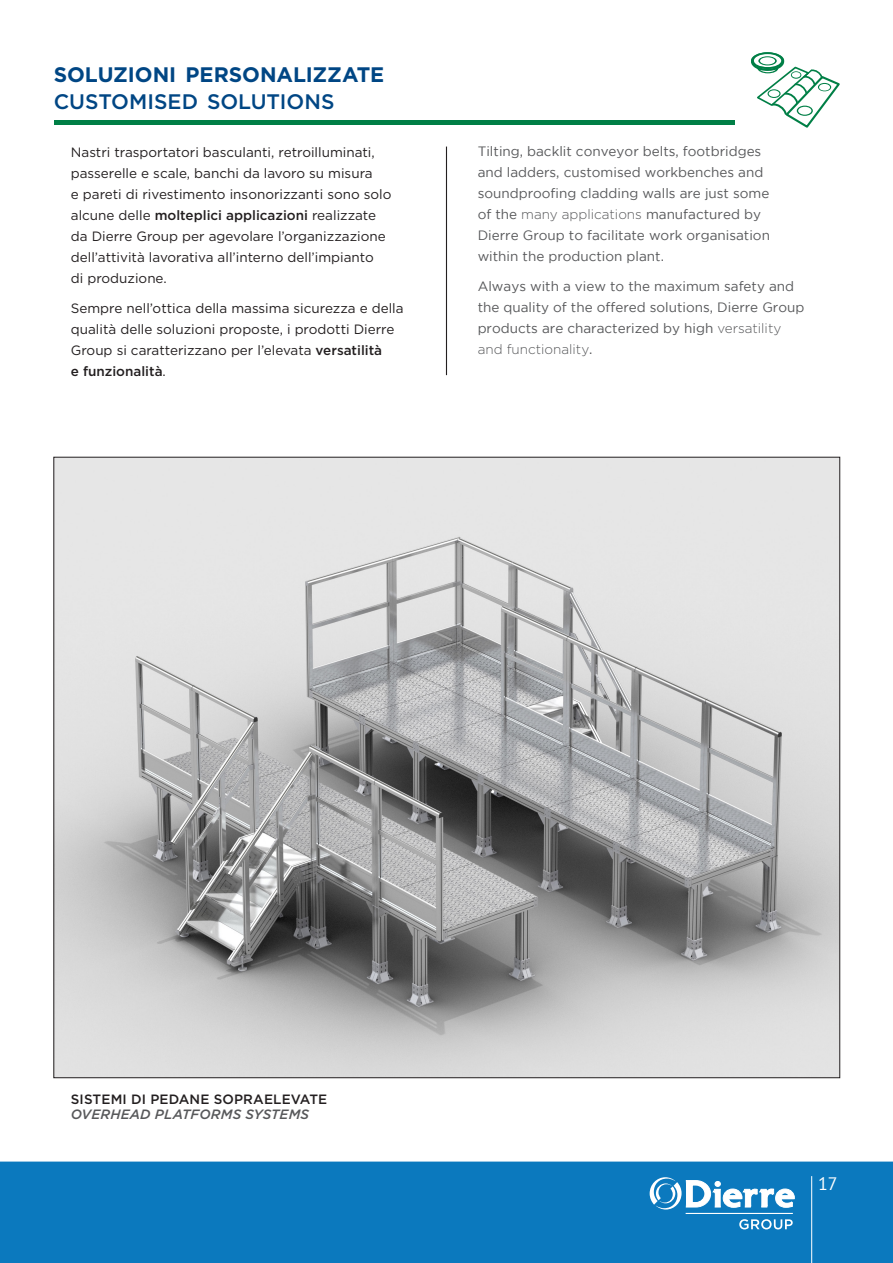
<style>
.page{position:relative;width:893px;height:1263px;background:#fff}
.page>*{position:absolute;margin:0;border:0;box-sizing:border-box;transform-origin:0 0}
.t1{font:700 21px "Gotham";letter-spacing:-.005em;color:#004684}
.t2{font:500 21px "Gotham";color:#004684}
.t3{font:18px "PT Sans";color:#fff}
.t4{font:13.5px/21px "Gotham";color:#231f20}
.t5{font:13.5px/21px "Gotham";color:#57585a}
.t6{font:500 13.5px "Gotham";letter-spacing:.01em;color:#231f20}
.t7{font:italic 500 13.5px "Gotham";letter-spacing:.01em;color:#57585a}
.t8{font:300 13.5px "Gotham";color:#57585a}
.s1{font-weight:500}
.s2{font-weight:400}
.s3{font-weight:300}
</style>
<div class="page">
<div style="left:0;top:1161px;width:893px;height:102px;background:#0b79be"></div>
<hr style="left:811px;top:1176px;width:1px;height:87px;background:#fff">
<hr style="left:686px;top:1213px;width:107px;height:1px;background:#fff">
<svg style="left:650px;top:1177px;width:145px;height:32px"></svg>
<svg style="left:739px;top:1219px;width:54px;height:10px"></svg>
<img style="left:56px;top:459px;width:782px;height:617px">
<hr style="left:446px;top:147px;width:1px;height:228px;background:#231f20">
<hr style="left:54px;top:121px;width:680px;height:4px;background:#007f46">
<svg style="left:751px;top:52px;width:89px;height:76px"></svg>
<p class="t1" style="left:54px;top:61px;width:332px">SOLUZIONI PERSONALIZZATE</p>
<p class="t2" style="left:54px;top:88px;width:282px">CUSTOMISED SOLUTIONS</p>
<p class="t4" style="left:71px;top:142px;width:305px">Nastri trasportatori basculanti, retroilluminati, passerelle e scale, banchi da lavoro su misura</p>
<p class="t4" style="left:71px;top:184px;width:322px">e pareti di rivestimento insonorizzanti sono solo alcune delle <span class="s1">molteplici applicazioni</span> realizzate da Dierre Group per agevolare l’organizzazione dell’attività lavorativa all’interno dell’impianto</p>
<p class="t4" style="left:71px;top:268px;width:97px">di produzione.</p>
<p class="t4" style="left:71px;top:298px;width:334px">Sempre nell’ottica della massima sicurezza e della qualità delle soluzioni proposte, i prodotti Dierre<br>Group si caratterizzano per l’elevata <span class="s1">versatilità</span></p>
<p class="t6" style="left:71px;top:363px;width:97px">e funzionalità<span class="s2">.</span></p>
<p class="t5" style="left:478px;top:141px;width:293px">Tilting, backlit conveyor belts, footbridges and ladders, customised workbenches and soundproofing cladding walls are just some</p>
<p class="t5" style="left:478px;top:204px;width:285px">of the <span class="s3">many applications</span> manufactured by</p>
<p class="t5" style="left:478px;top:225px;width:294px">Dierre Group to facilitate work organisation</p>
<p class="t5" style="left:478px;top:246px;width:188px">within the production plant.</p>
<p class="t5" style="left:478px;top:276px;width:328px">Always with a view to the maximum safety and the quality of the offered solutions, Dierre Group products are characterized by high <span class="s3">versatility</span></p>
<p class="t8" style="left:478px;top:342px;width:116px">and functionality<span class="s2">.</span></p>
<p class="t6" style="left:71px;top:1090px;width:258px">SISTEMI DI PEDANE SOPRAELEVATE</p>
<p class="t7" style="left:71px;top:1105px;width:240px">OVERHEAD PLATFORMS SYSTEMS</p>
<h2 class="t3" style="left:818px;top:1172px;width:21px">17</h2>
</div>
